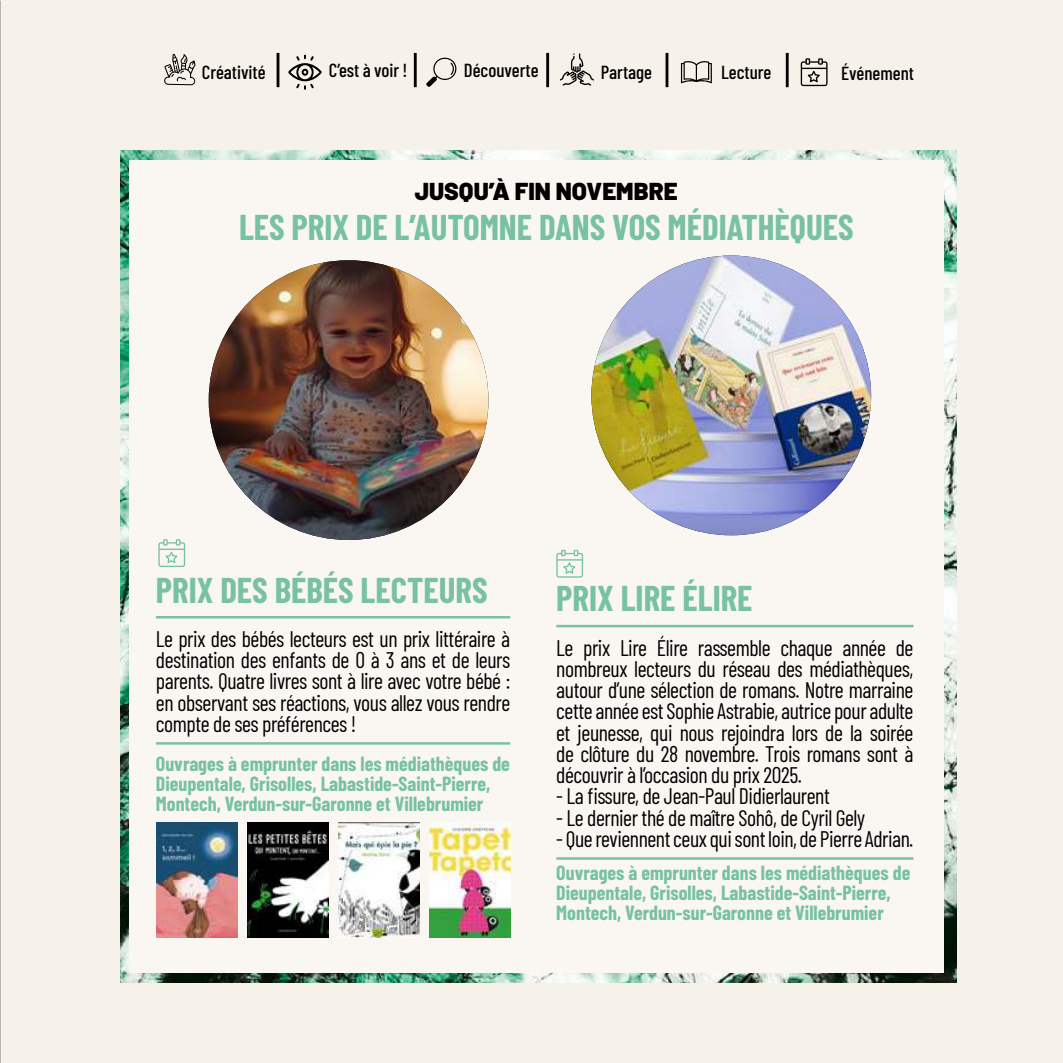
<style>
.page{position:relative;width:1063px;height:1063px;background:#f6f1e9}
.page>*{position:absolute;margin:0;border:0;box-sizing:border-box;transform-origin:0 0}
.t1{font:700 35px "Barlow Condensed";color:#79c1a3}
.t2{font:900 24.5px "Barlow";color:#000}
.t3{font:22.5px/21.2px "Barlow Condensed";letter-spacing:-.02em;color:#000;text-align:justify}
.t4{font:700 20px/20px "Barlow Condensed";color:#79c1a3}
.t5{font:500 19px "Barlow Condensed";color:#000}
</style>
<div class="page">
<svg style="left:164px;top:54px;width:32px;height:31px"></svg>
<svg style="left:288px;top:55px;width:34px;height:35px"></svg>
<svg style="left:426px;top:57px;width:32px;height:30px"></svg>
<svg style="left:560px;top:53px;width:34px;height:33px"></svg>
<svg style="left:681px;top:61px;width:31px;height:22px"></svg>
<svg style="left:801px;top:58px;width:27px;height:28px"></svg>
<hr style="left:786px;top:53px;width:3px;height:34px;background:#000">
<hr style="left:666px;top:53px;width:2px;height:34px;background:#000">
<hr style="left:546px;top:53px;width:3px;height:34px;background:#000">
<hr style="left:414px;top:53px;width:3px;height:34px;background:#000">
<hr style="left:277px;top:53px;width:2px;height:34px;background:#000">
<img style="left:120px;top:150px;width:837px;height:833px">
<div style="left:129px;top:161px;width:815px;height:812px;background:#faf7f2"></div>
<hr style="left:156px;top:742px;width:354px;height:3px;background:#79c1a3">
<hr style="left:156px;top:616px;width:354px;height:2px;background:#79c1a3">
<hr style="left:556px;top:857px;width:357px;height:3px;background:#79c1a3">
<hr style="left:556px;top:625px;width:357px;height:2px;background:#79c1a3">
<img style="left:209px;top:260px;width:279px;height:280px;border-radius:140px">
<img style="left:591px;top:256px;width:280px;height:279px;border-radius:140px">
<svg style="left:158px;top:539px;width:27px;height:28px"></svg>
<svg style="left:556px;top:550px;width:27px;height:28px"></svg>
<img style="left:156px;top:822px;width:81px;height:116px">
<img style="left:339px;top:822px;width:81px;height:116px">
<img style="left:247px;top:822px;width:81px;height:116px">
<img style="left:429px;top:822px;width:81px;height:116px">
<p class="t5" style="left:202px;top:58px;width:65px">Créativité</p>
<p class="t5" style="left:329px;top:57px;width:80px">C’est à voir !</p>
<p class="t5" style="left:464px;top:57px;width:76px">Découverte</p>
<p class="t5" style="left:601px;top:59px;width:53px">Partage</p>
<p class="t5" style="left:721px;top:59px;width:52px">Lecture</p>
<p class="t5" style="left:841px;top:60px;width:75px">Événement</p>
<p class="t2" style="left:415px;top:173px;width:264px">JUSQU’À FIN NOVEMBRE</p>
<h1 class="t1" style="left:239px;top:203px;width:616px">LES PRIX DE L’AUTOMNE DANS VOS MÉDIATHÈQUES</h1>
<h1 class="t1" style="left:156px;top:565px;width:333px">PRIX DES BÉBÉS LECTEURS</h1>
<h1 class="t1" style="left:556px;top:574px;width:198px">PRIX LIRE ÉLIRE</h1>
<p class="t3" style="left:156px;top:626px;width:356px">Le prix des bébés lecteurs est un prix littéraire à destination des enfants de 0 à 3 ans et de leurs parents. Quatre livres sont à lire avec votre bébé : en observant ses réactions, vous allez vous rendre compte de ses préférences !</p>
<p class="t3" style="left:556px;top:635px;width:359px">Le prix Lire Élire rassemble chaque année de nombreux lecteurs du réseau des médiathèques, autour d’une sélection de romans. Notre marraine cette année est Sophie Astrabie, autrice pour adulte et jeunesse, qui nous rejoindra lors de la soirée de clôture du 28 novembre. Trois romans sont à découvrir à l’occasion du prix 2025.</p>
<p class="t3" style="left:556px;top:784px;width:275px">- La fissure, de Jean-Paul Didierlaurent</p>
<p class="t3" style="left:556px;top:805px;width:310px">- Le dernier thé de maître Sohô, de Cyril Gely</p>
<p class="t3" style="left:556px;top:826px;width:359px">- Que reviennent ceux qui sont loin, de Pierre Adrian.</p>
<p class="t4" style="left:156px;top:752px;width:356px">Ouvrages à emprunter dans les médiathèques de<br>Dieupentale, Grisolles, Labastide-Saint-Pierre,<br>Montech, Verdun-sur-Garonne et Villebrumier</p>
<p class="t4" style="left:556px;top:862px;width:356px">Ouvrages à emprunter dans les médiathèques de<br>Dieupentale, Grisolles, Labastide-Saint-Pierre,<br>Montech, Verdun-sur-Garonne et Villebrumier</p>
</div>
